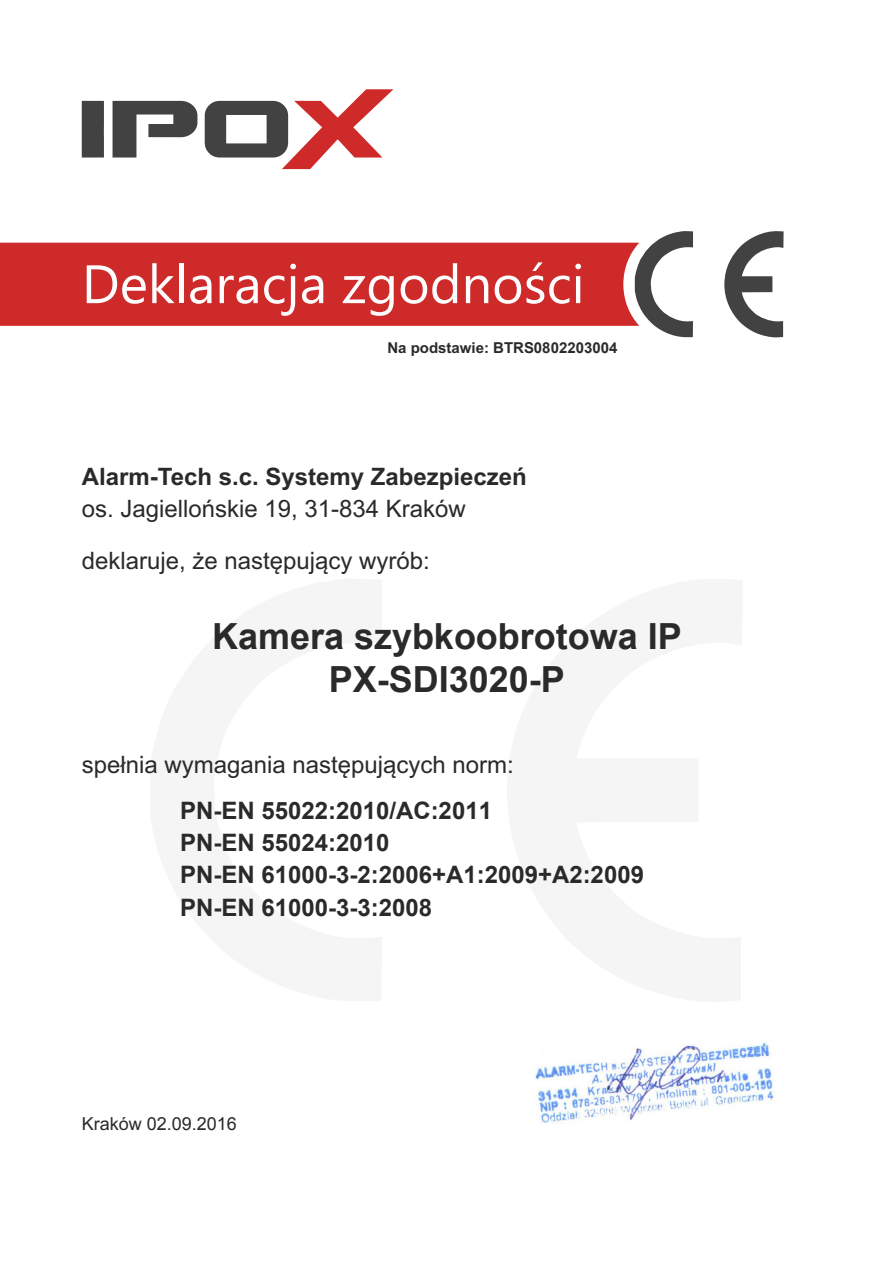
<style>
.page{position:relative;width:893px;height:1263px;background:#fff}
.page>*{position:absolute;margin:0;border:0;box-sizing:border-box;transform-origin:0 0}
.t1{font:54px "Segoe UI";color:#fefefe}
.t2{font:700 36px/43.2px "Arial";color:#2b2a29;text-align:center}
.t3{font:24px/51.8px "Arial";color:#2b2a29}
.t4{font:700 24px/32.1px "Arial";color:#2b2a29}
.t5{font:700 24px "Arial";color:#2b2a29}
.t6{font:18px "Arial";color:#2b2a29}
.t7{font:700 15px "Arial";color:#2b2a29}
.s1{font-style:inherit}
</style>
<div class="page">
<img style="left:533px;top:1041px;width:242px;height:83px">
<div style="left:0;top:243px;width:635px;height:83px;background:#cf2a2a"></div>
<svg style="left:635px;top:231px;width:58px;height:106px"></svg>
<svg style="left:724px;top:231px;width:60px;height:107px"></svg>
<svg style="left:205px;top:89px;width:188px;height:80px"></svg>
<svg style="left:113px;top:101px;width:84px;height:57px"></svg>
<svg style="left:82px;top:101px;width:22px;height:57px"></svg>
<h1 class="t1" style="left:82px;top:264px;width:504px">Deklaracja zgodności</h1>
<p class="t7" style="left:387px;top:340px;width:232px"><span class="s1">Na podstawie:</span> BTRS0802203004</p>
<p class="t5" style="left:82px;top:468px;width:447px">Alarm-Tech s.c. Systemy Zabezpieczeń</p>
<p class="t3" style="left:82px;top:485px;width:386px">os. Jagiellońskie 19, 31-834 Kraków deklaruje, że następujący wyrób:</p>
<h2 class="t2" style="left:212px;top:617px;width:471px">Kamera szybkoobrotowa IP<br>PX-SDI3020-P</h2>
<p class="t3" style="left:82px;top:741px;width:434px">spełnia wymagania następujących norm:</p>
<p class="t4" style="left:180px;top:796px;width:465px">PN-EN 55022:2010/AC:2011<br>PN-EN 55024:2010<br>PN-EN 61000-3-2:2006+A1:2009+A2:2009<br>PN-EN 61000-3-3:2008</p>
<p class="t6" style="left:82px;top:1115px;width:157px"><span class="s1">Kraków</span> 02.09.2016</p>
</div>
